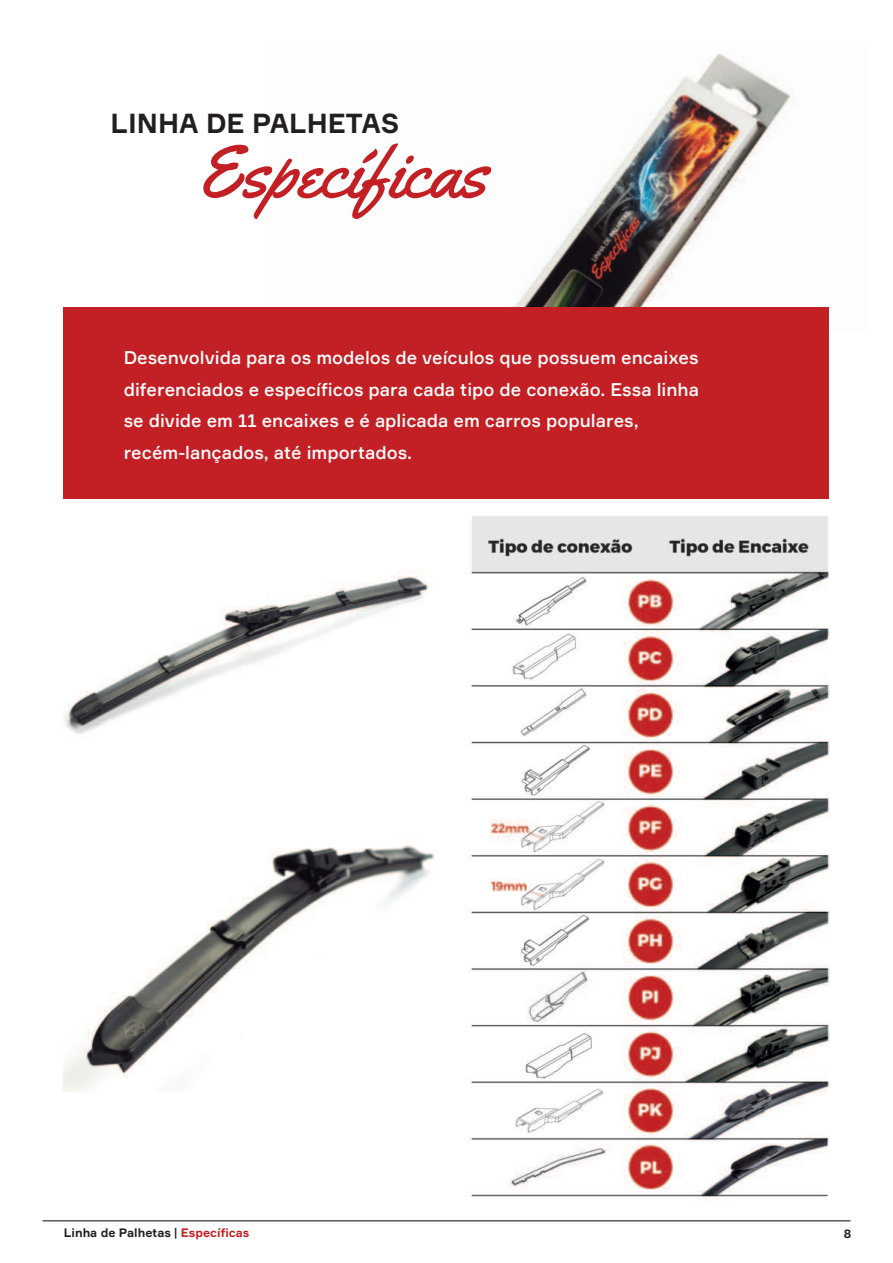
<style>
.page{position:relative;width:893px;height:1263px;background:#fff}
.page>*{position:absolute;margin:0;border:0;box-sizing:border-box;transform-origin:0 0}
.t1{font:73.5px "Yellowtail";color:#c32025}
.t2{font:700 27px "Formular";color:#231f20}
.t3{font:500 18px/31.5px "Formular";color:#fff}
.t4{font:700 12px "Formular";color:#231f20}
.s1{color:#c32025}
</style>
<div class="page">
<hr style="left:43px;top:1220px;width:807px;height:1px;background:#231f20">
<img style="left:470px;top:516px;width:359px;height:685px">
<img style="left:64px;top:571px;width:365px;height:163px">
<img style="left:512px;top:53px;width:279px;height:254px">
<div style="left:64px;top:307px;width:765px;height:192px;background:#c32025"></div>
<img style="left:64px;top:845px;width:371px;height:246px">
<h2 class="t2" style="left:111px;top:112px;width:290px">LINHA DE PALHETAS</h2>
<h1 class="t1" style="left:197px;top:126px;width:292px">Especí昀椀cas</h1>
<p class="t3" style="left:124px;top:342px;width:577px">Desenvolvida para os modelos de veículos que possuem encaixes diferenciados e especí昀椀cos para cada tipo de conexão. Essa linha se divide em 11 encaixes e é aplicada em carros populares, recém-lançados, até importados.</p>
<p class="t4" style="left:64px;top:1228px;width:187px">Linha de Palhetas | <span class="s1">Especí昀椀cas</span></p>
<p class="t4" style="left:844px;top:1228px;width:9px">8</p>
</div>
